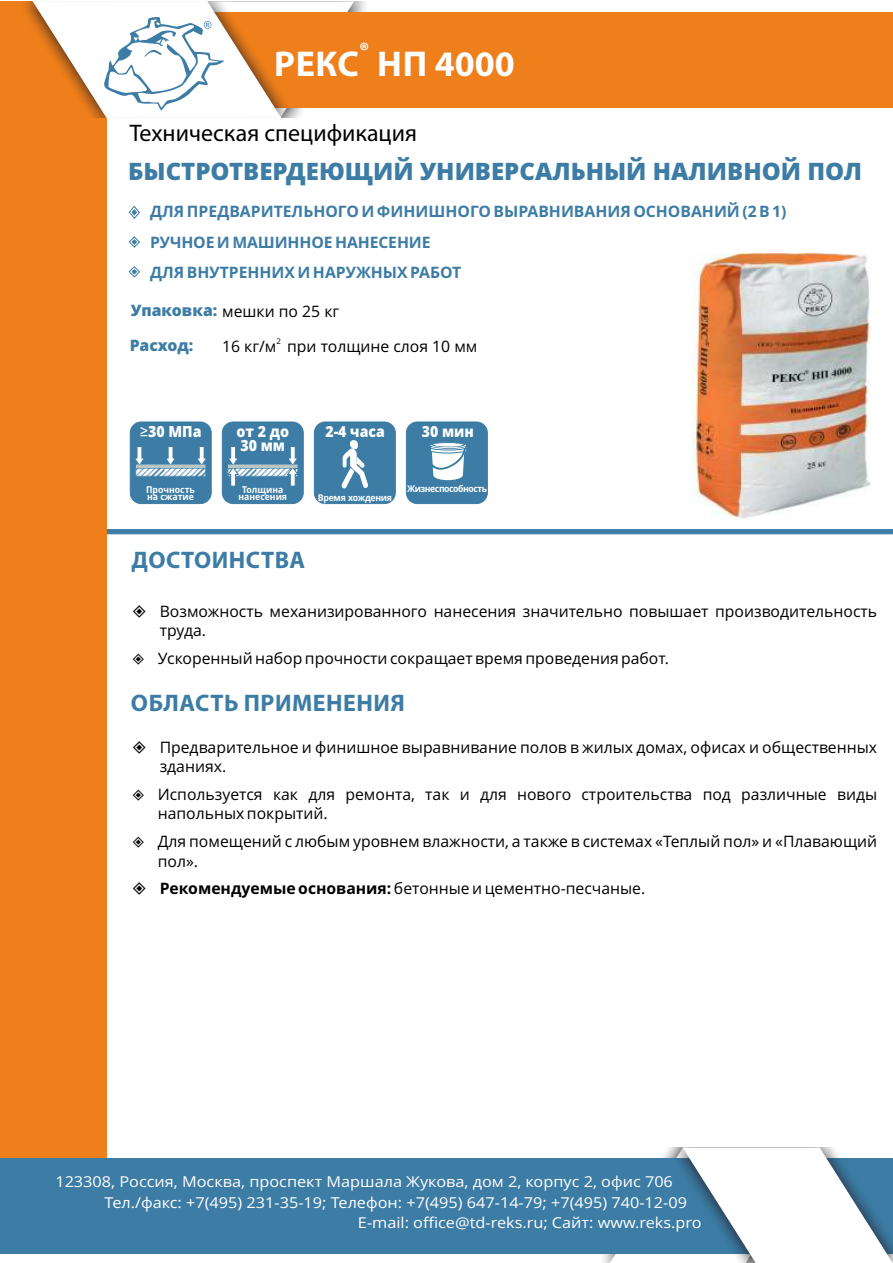
<style>
.page{position:relative;width:893px;height:1263px;background:#fff}
.page>*{position:absolute;margin:0;border:0;box-sizing:border-box;transform-origin:0 0}
.t1{font:700 36px "Myriad Pro";letter-spacing:.005em;color:#fff}
.t2{font:800 24px "Open Sans";color:#3c7ca5}
.t3{font:700 24px "Myriad Pro";letter-spacing:.02em;color:#3c7ca5}
.t4{font:24px "Myriad Pro";color:#000}
.t5{font:700 22.5px "Myriad Pro";color:#fff}
.t6{font:15.75px/19.4px "Open Sans";color:#000}
.t7{font:700 15.75px "Open Sans";color:#3c7ca5}
.t8{font:800 15.75px/34.2px "Open Sans";color:#3c7ca5}
.t9{font:800 15.3px/13.6px "Open Sans";color:#fefefe;scale:.93 1}
.t10{font:15px "Open Sans";color:#fff;scale:1.08 1}
.t11{font:700 9.45px/7.6px "Open Sans";color:#fefefe;scale:.93 1}
.t12{font:700 9.45px "Open Sans";letter-spacing:-.05em;color:#fefefe;scale:.93 1}
.t13{font:700 9.3px "Open Sans";letter-spacing:-.03em;color:#fefefe;scale:.93 1}
.t14{font:7.8px "Open Sans";color:#000}
.s1{font-weight:400;color:#000}
.s2{font-family:"Arial";font-weight:400}
.s3{font-weight:700}
</style>
<div class="page">
<svg style="left:128px;top:266px;width:12px;height:12px"></svg>
<svg style="left:128px;top:236px;width:12px;height:12px"></svg>
<svg style="left:128px;top:205px;width:12px;height:14px"></svg>
<div style="left:130px;top:422px;width:82px;height:82px;background:#3c7ca5;border:1px solid #3c7ca5;border-radius:11px"></div>
<img style="left:137px;top:470px;width:67px;height:4px">
<div style="left:135px;top:468px;width:71px;height:8px;border:1px solid #3c7ca5"></div>
<svg style="left:135px;top:447px;width:71px;height:21px"></svg>
<div style="left:222px;top:422px;width:82px;height:82px;background:#3c7ca5;border:1px solid #3c7ca5;border-radius:11px"></div>
<svg style="left:227px;top:447px;width:71px;height:39px"></svg>
<div style="left:406px;top:422px;width:82px;height:82px;background:#3c7ca5;border:1px solid #3c7ca5;border-radius:11px"></div>
<svg style="left:430px;top:442px;width:37px;height:38px"></svg>
<div style="left:314px;top:422px;width:82px;height:82px;background:#3c7ca5;border:1px solid #3c7ca5;border-radius:11px"></div>
<svg style="left:342px;top:421px;width:26px;height:68px"></svg>
<img style="left:693px;top:253px;width:177px;height:266px">
<svg style="left:106px;top:529px;width:787px;height:6px;background:#548caf"></svg>
<div style="left:0;top:1px;width:106px;height:1250px;background:#ef7f1a"></div>
<div style="left:0;top:12px;width:893px;height:95px;background:#ef7f1a"></div>
<svg style="left:32px;top:1px;width:322px;height:118px"></svg>
<div style="left:0;top:1158px;width:893px;height:96px;background:#3c7ca5"></div>
<svg style="left:609px;top:1147px;width:284px;height:116px"></svg>
<h3 class="t5" style="left:359px;top:41px;width:12px">®</h3>
<h1 class="t1" style="left:274px;top:49px;width:242px">РЕКС НП 4000</h1>
<h2 class="t4" style="left:130px;top:123px;width:289px">Техническая спецификация</h2>
<h2 class="t2" style="left:128px;top:162px;width:735px">БЫСТРОТВЕРДЕЮЩИЙ УНИВЕРСАЛЬНЫЙ НАЛИВНОЙ ПОЛ</h2>
<p class="t7" style="left:150px;top:205px;width:638px">ДЛЯ ПРЕДВАРИТЕЛЬНОГО И ФИНИШНОГО ВЫРАВНИВАНИЯ ОСНОВАНИЙ (2 В 1)</p>
<p class="t7" style="left:150px;top:236px;width:282px">РУЧНОЕ И МАШИННОЕ НАНЕСЕНИЕ</p>
<p class="t7" style="left:150px;top:266px;width:313px">ДЛЯ ВНУТРЕННИХ И НАРУЖНЫХ РАБОТ</p>
<p class="t8" style="left:130px;top:295px;width:211px">Упаковка: <span class="s1">мешки по 25 кг<br></span>Расход:</p>
<p class="t14" style="left:277px;top:338px;width:6px">2</p>
<p class="t6" style="left:441px;top:338px;width:11px">0</p>
<p class="t6" style="left:222px;top:338px;width:257px">16 кг/м при толщине слоя 1 мм</p>
<p class="t9" style="left:140px;top:426px;width:67px"><span class="s2">≥</span>30 MПа</p>
<p class="t11" style="left:146px;top:486px;width:54px">Прочность на сжатие</p>
<p class="t9" style="left:236px;top:426px;width:58px">от 2 до<br>30 мм</p>
<p class="t11" style="left:238px;top:486px;width:54px;text-align:center">Толщина нанесения</p>
<p class="t9" style="left:325px;top:426px;width:65px">2-4 часа</p>
<p class="t9" style="left:422px;top:426px;width:57px">30 мин</p>
<p class="t13" style="left:318px;top:493px;width:81px">Время хождения</p>
<p class="t12" style="left:407px;top:485px;width:88px">Жизнеспособность</p>
<h2 class="t3" style="left:132px;top:550px;width:175px">ДОСТОИНСТВА</h2>
<p class="t6" style="left:160px;top:603px;width:719px">Возможность механизированного нанесения значительно повышает производительность труда.</p>
<p class="t6" style="left:158px;top:650px;width:513px">Ускоренный набор прочности сокращает время проведения работ.</p>
<h2 class="t3" style="left:131px;top:693px;width:275px">ОБЛАСТЬ ПРИМЕНЕНИЯ</h2>
<p class="t6" style="left:160px;top:739px;width:719px">Предварительное и финишное выравнивание полов в жилых домах, офисах и общественных зданиях.</p>
<p class="t6" style="left:158px;top:786px;width:721px">Используется как для ремонта, так и для нового строительства под различные виды напольных покрытий.</p>
<p class="t6" style="left:158px;top:833px;width:721px">Для помещений с любым уровнем влажности, а также в системах «Теплый пол» и «Плавающий пол».</p>
<p class="t6" style="left:160px;top:880px;width:487px"><span class="s3">Рекомендуемые основания:</span> бетонные и цементно-песчаные.</p>
<p class="t10" style="left:55px;top:1175px;width:573px">123308, Россия, Москва, проспект Маршала Жукова, дом 2, корпус 2, офис 706</p>
<p class="t10" style="left:104px;top:1196px;width:541px">Тел./факс: +7(495) 231-35-19; Телефон: +7(495) 647-14-79; +7(495) 740-12-09</p>
<p class="t10" style="left:358px;top:1216px;width:320px">E-mail: office@td-reks.ru; Сайт: www.reks.pro</p>
</div>
